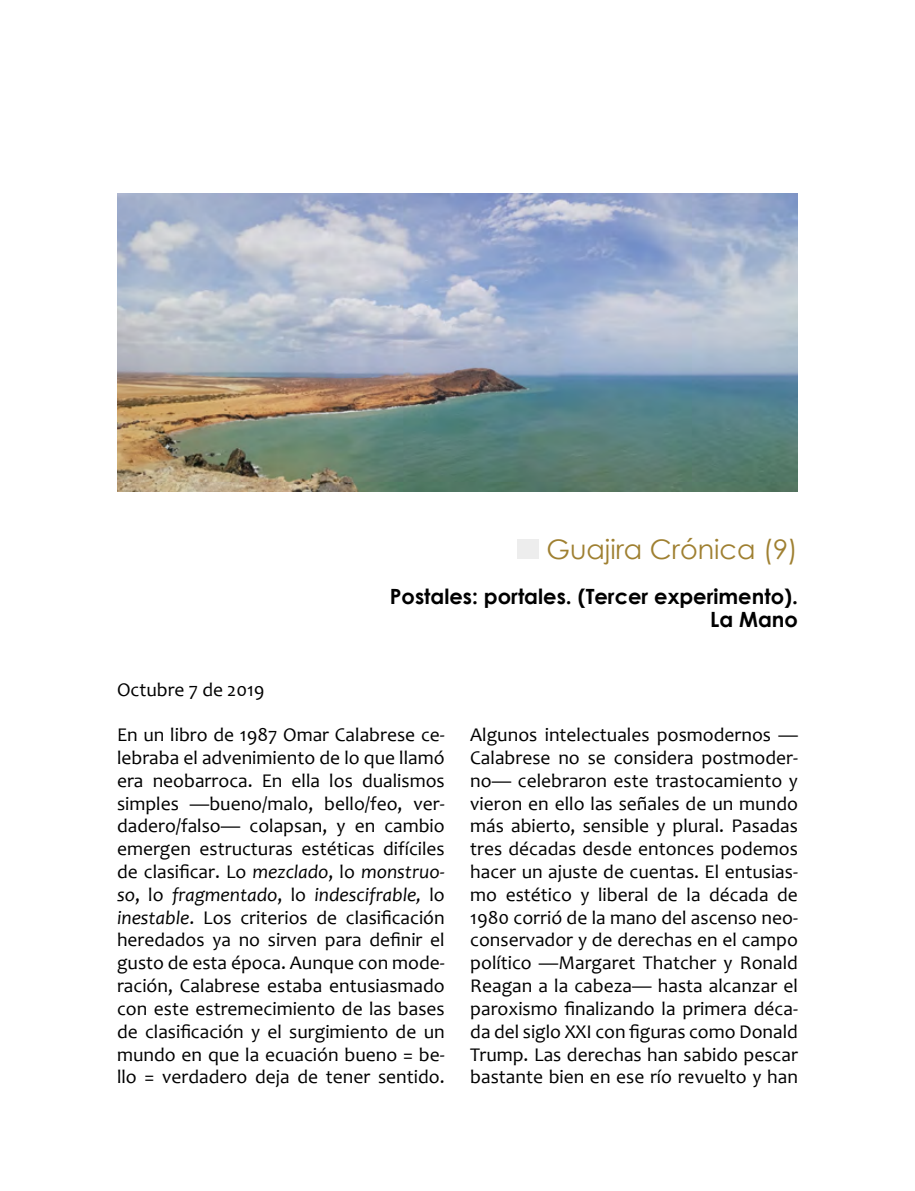
<style>
.page{position:relative;width:915px;height:1191px;background:#fff}
.page>*{position:absolute;margin:0;border:0;box-sizing:border-box;transform-origin:0 0}
.t1{font:27px "Century Gothic";color:#9f8031}
.t2{font:700 21px/22.5px "Century Gothic";color:#000;text-align:right}
.t3{font:19.5px/22.8px "Candara";color:#000;text-align:justify}
.s1{font-style:italic}
</style>
<div class="page">
<div style="left:517px;top:539px;width:22px;height:20px;background:#ededed"></div>
<img style="left:117px;top:194px;width:680px;height:297px">
<h1 class="t1" style="left:546px;top:530px;width:253px">Guajira Crónica (9)</h1>
<p class="t2" style="left:389px;top:584px;width:409px">Postales: portales. (Tercer experimento).<br>La Mano</p>
<p class="t3" style="left:117px;top:677px;width:149px">Octubre 7 de 2019</p>
<p class="t3" style="left:117px;top:723px;width:329px">En un libro de 1987 Omar Calabrese ce&shy;lebraba el advenimiento de lo que llamó era neobarroca. En ella los dualismos simples —bueno/malo, bello/feo, ver&shy;dadero/falso— colapsan, y en cambio emergen estructuras estéticas difíciles de clasificar. Lo <span class="s1">mezclado</span>, lo <span class="s1">monstruo&shy;so</span>, lo <span class="s1">fragmentado</span>, lo <span class="s1">indescifrable,</span> lo <span class="s1">inestable</span>. Los criterios de clasificación heredados ya no sirven para definir el gusto de esta época. Aunque con mode&shy;ración, Calabrese estaba entusiasmado con este estremecimiento de las bases de clasificación y el surgimiento de un mundo en que la ecuación bueno = be&shy;llo = verdadero deja de tener sentido.</p>
<p class="t3" style="left:470px;top:723px;width:329px">Algunos intelectuales posmodernos — Calabrese no se considera postmoder&shy;no— celebraron este trastocamiento y vieron en ello las señales de un mundo más abierto, sensible y plural. Pasadas tres décadas desde entonces podemos hacer un ajuste de cuentas. El entusias&shy;mo estético y liberal de la década de 1980 corrió de la mano del ascenso neo&shy;conservador y de derechas en el campo político —Margaret Thatcher y Ronald Reagan a la cabeza— hasta alcanzar el paroxismo finalizando la primera déca&shy;da del siglo XXI con figuras como Donald Trump. Las derechas han sabido pescar bastante bien en ese río revuelto y han</p>
</div>
